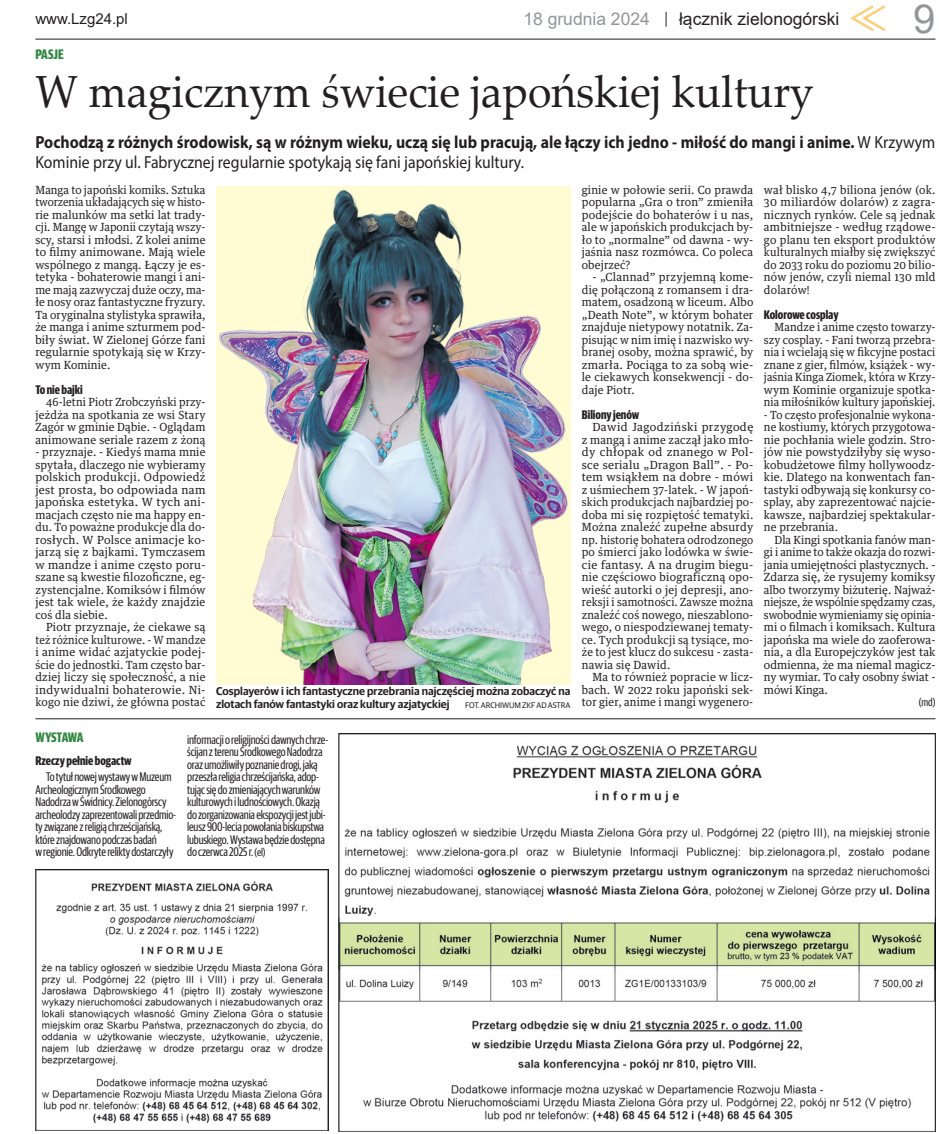
<style>
.page{position:relative;width:939px;height:1134px;background:#fff}
.page>*{position:absolute;margin:0;border:0;box-sizing:border-box;transform-origin:0 0}
.tytul_36{font:45px "Palatino Linotype";color:#231f20;scale:.95 1}
.t1{font:40px "Arial";color:#939598}
.lead_otwarcia{font:700 17.5px/20px "Myriad Pro";color:#231f20;scale:.9 1}
.t2{font:17.5px "Arial";color:#231f20}
.t3{font:17.5px "Arial";color:#939598}
.t4{font:15px "Arial";color:#231f20}
.nadtytul{font:700 13.75px "Guardian Sans X Cond";letter-spacing:-.015em;color:#31873f}
.krotko_tekst{font:12.5px/12.5px "Guardian Sans X Cond";letter-spacing:-.015em;color:#231f20}
.Śródtytul{font:700 12.5px "Guardian Sans X Cond";color:#231f20}
.krotko_tytul{font:700 12.5px "Guardian Sans X Cond";color:#231f20}
.Normalny{font:11.25px/12.5px "Guardian Text Egyp";letter-spacing:.015em;color:#231f20;text-align:justify;scale:.95 1}
.Normalny-2{font:11.25px/12.5px "Guardian Text Egyp";letter-spacing:.015em;color:#231f20;text-align:justify}
.Pierwszy{font:11.25px/12.5px "Guardian Text Egyp";letter-spacing:.01em;color:#231f20;text-align:justify;scale:.94 1}
.Normalny-3{font:11.25px/12.5px "Guardian Text Egyp";letter-spacing:.015em;color:#231f20;text-align:justify;scale:.92 1}
.Normalny-4{font:11.25px/12.5px "Guardian Text Egyp";letter-spacing:.015em;color:#231f20;text-align:justify;scale:.94 1}
.Normalny-5{font:11.25px/12.5px "Guardian Text Egyp";letter-spacing:.015em;color:#231f20;text-align:justify;scale:.96 1}
.Normalny-6{font:11.25px/12.5px "Guardian Text Egyp";letter-spacing:.015em;color:#231f20;text-align:justify;scale:.93 1}
.foto_podpis{font:600 11.25px/12.5px "Guardian Sans";color:#231f20}
.autor_tekstu{font:11.25px "Guardian Sans X Cond";color:#231f20}
.foto_podpis-2{font:8.12px "Guardian Sans";letter-spacing:-.01em;color:#231f20}
.s1{font-weight:400}
.s2{font-size:11.25px}
</style>
<div class="page">
<svg style="left:850px;top:5px;width:36px;height:26px"></svg>
<hr style="left:35px;top:39px;width:900px;height:1px;background:#231f20">
<svg style="left:666px;top:12px;width:1px;height:15px"></svg>
<img style="left:35px;top:870px;width:293px;height:260px">
<img style="left:339px;top:733px;width:596px;height:398px">
<hr style="left:35px;top:718px;width:900px;height:1px;background:#231f20">
<img style="left:216px;top:186px;width:354px;height:499px">
<h3 class="t4" style="left:35px;top:9px;width:94px">www.Lzg24.pl</h3>
<h3 class="t3" style="left:523px;top:7px;width:128px">18 grudnia 2024</h3>
<h3 class="t2" style="left:679px;top:7px;width:162px">łącznik zielonogórski</h3>
<h2 class="t1" style="left:913px;top:-9px;width:24px">9</h2>
<p class="nadtytul" style="left:35px;top:45px;width:30px">PASJE</p>
<p class="tytul_36" style="left:35px;top:59px;width:821px">W magicznym świecie japońskiej kultury</p>
<p class="lead_otwarcia" style="left:35px;top:131px;width:1001px">Pochodzą z różnych środowisk, są w różnym wieku, uczą się lub pracują, ale łączy ich jedno - miłość do mangi i anime. <span class="s1">W Krzywym<br>Kominie przy ul. Fabrycznej regularnie spotykają się fani japońskiej kultury.</span></p>
<p class="Pierwszy" style="left:35px;top:182px;width:182px">Manga to japoński komiks. Sztuka tworzenia układających się w histo&shy;rie malunków ma setki lat trady&shy;cji. Mangę w Japonii czytają wszy&shy;scy, starsi i młodsi. Z kolei anime to filmy animowane. Mają wiele wspólnego z mangą. Łączy je es&shy;tetyka - bohaterowie mangi i ani&shy;me mają zazwyczaj duże oczy, ma&shy;łe nosy oraz fantastyczne fryzury.<br>Ta oryginalna stylistyka sprawiła, że manga i anime szturmem pod&shy;biły świat. W Zielonej Górze fani regularnie spotykają się w Krzy&shy;wym Kominie.</p>
<p class="Śródtytul" style="left:35px;top:381px;width:49px">To nie bajki</p>
<p class="Normalny-6" style="left:35px;top:395px;width:184px;text-indent:11px">46-letni Piotr Zrobczyński przy&shy;jeżdża na spotkania ze wsi Stary Zagór w gminie Dąbie. - Oglądam animowane seriale razem z żoną</p>
<p class="Normalny" style="left:35px;top:445px;width:181px">- przyznaje. - Kiedyś mama mnie spytała, dlaczego nie wybieramy polskich produkcji. Odpowiedź jest prosta, bo odpowiada nam japońska estetyka. W tych ani&shy;macjach często nie ma happy en&shy;du. To poważne produkcje dla do&shy;rosłych. W Polsce animacje ko&shy;jarzą się z bajkami. Tymczasem w mandze i anime często poru&shy;szane są kwestie filozoficzne, eg&shy;zystencjalne. Komiksów i filmów jest tak wiele, że każdy znajdzie coś dla siebie.</p>
<p class="Normalny-5" style="left:35px;top:620px;width:179px;text-indent:11px">Piotr przyznaje, że ciekawe są też różnice kulturowe. - W mandze i anime widać azjatyckie podej&shy;ście do jednostki. Tam często bar&shy;dziej liczy się społeczność, a nie indywidualni bohaterowie. Ni&shy;kogo nie dziwi, że główna postać</p>
<p class="Normalny" style="left:764px;top:182px;width:182px">wał blisko 4,7 biliona jenów (ok.<br>30 miliardów dolarów) z zagra&shy;nicznych rynków. Cele są jednak ambitniejsze - według rządowe&shy;go planu ten eksport produktów kulturalnych miałby się zwiększyć do 2033 roku do poziomu 20 bilio&shy;nów jenów, czyli niemal 130 mld dolarów!</p>
<p class="Śródtytul" style="left:764px;top:306px;width:76px">Kolorowe cosplay</p>
<p class="Normalny-4" style="left:764px;top:320px;width:184px;text-indent:11px">Mandze i anime często towarzy&shy;szy cosplay. - Fani tworzą przebra&shy;nia i wcielają się w fikcyjne postaci znane z gier, filmów, książek - wy&shy;jaśnia Kinga Ziomek, która w Krzy&shy;wym Kominie organizuje spotka&shy;nia miłośników kultury japońskiej.</p>
<p class="Normalny-3" style="left:764px;top:407px;width:188px">- To często profesjonalnie wykona&shy;ne kostiumy, których przygotowa&shy;nie pochłania wiele godzin. Stro&shy;jów nie powstydziłyby się wyso&shy;kobudżetowe filmy hollywoodz&shy;kie. Dlatego na konwentach fan&shy;tastyki odbywają się konkursy co&shy;splay, aby zaprezentować najcie&shy;kawsze, najbardziej spektakular&shy;ne przebrania.</p>
<p class="Normalny" style="left:764px;top:532px;width:182px;text-indent:11px">Dla Kingi spotkania fanów man&shy;gi i anime to także okazja do rozwi&shy;jania umiejętności plastycznych. - Zdarza się, że rysujemy komiksy albo tworzymy biżuterię. Najważ&shy;niejsze, że wspólnie spędzamy czas, swobodnie wymieniamy się opinia&shy;mi o filmach i komiksach. Kultura japońska ma wiele do zaoferowa&shy;nia, a dla Europejczyków jest tak odmienna, że ma niemal magicz&shy;ny wymiar. To cały osobny świat - mówi Kinga.</p>
<p class="autor_tekstu" style="left:919px;top:695px;width:18px">(md)</p>
<p class="Normalny" style="left:582px;top:182px;width:182px">ginie w połowie serii. Co prawda popularna „Gra o tron” zmieniła podejście do bohaterów i u nas, ale w japońskich produkcjach by&shy;ło to „normalne” od dawna - wy&shy;jaśnia nasz rozmówca. Co poleca obejrzeć?</p>
<p class="Normalny-2" style="left:582px;top:270px;width:173px;text-indent:11px">- „Clannad” przyjemną kome&shy;dię połączoną z romansem i dra&shy;matem, osadzoną w liceum. Albo „Death Note”, w którym bohater znajduje nietypowy notatnik. Za&shy;pisując w nim imię i nazwisko wy&shy;branej osoby, można sprawić, by zmarła. Pociąga to za sobą wie&shy;le ciekawych konsekwencji - do&shy;daje Piotr.</p>
<p class="Śródtytul" style="left:582px;top:406px;width:59px">Biliony jenów</p>
<p class="Normalny-2" style="left:582px;top:420px;width:173px;text-indent:11px">Dawid Jagodziński przygodę z mangą i anime zaczął jako mło&shy;dy chłopak od znanego w Pol&shy;sce serialu „Dragon Ball”. - Po&shy;tem wsiąkłem na dobre - mówi z uśmiechem 37-latek. - W japoń&shy;skich produkcjach najbardziej po&shy;doba mi się rozpiętość tematyki.<br>Można znaleźć zupełne absurdy np. historię bohatera odrodzonego po śmierci jako lodówka w świe&shy;cie fantasy. A na drugim biegu&shy;nie częściowo biograficzną opo&shy;wieść autorki o jej depresji, ano&shy;reksji i samotności. Zawsze można znaleźć coś nowego, nieszablono&shy;wego, o niespodziewanej tematy&shy;ce. Tych produkcji są tysiące, mo&shy;że to jest klucz do sukcesu - zasta&shy;nawia się Dawid.</p>
<p class="Normalny" style="left:582px;top:670px;width:182px;text-indent:11px">Ma to również popracie w licz&shy;bach. W 2022 roku japoński sek&shy;tor gier, anime i mangi wygenero-</p>
<p class="foto_podpis" style="left:216px;top:684px;width:356px">Cosplayerów i ich fantastyczne przebrania najczęściej można zobaczyć na zlotach fanów fantastyki oraz kultury azjatyckiej</p>
<p class="foto_podpis-2" style="left:465px;top:699px;width:107px">FOT. ARCHIWUM ZKF AD ASTRA</p>
<p class="nadtytul" style="left:35px;top:728px;width:50px">WYSTAWA</p>
<p class="krotko_tytul" style="left:35px;top:751px;width:98px">Rzeczy pełnie bogactw</p>
<p class="krotko_tekst" style="left:35px;top:770px;width:142px;text-indent:11px">To tytuł nowej wystawy w Muzeum Archeologicznym Środkowego Nadodrza w Świdnicy. Zielonogórscy archeolodzy zaprezentowali przedmio&shy;ty związane z religią chrześcijańską, które znajdowano podczas badań<br>w regionie. Odkryte relikty dostarczyły</p>
<p class="krotko_tekst" style="left:187px;top:733px;width:143px">informacji o religijności dawnych chrze&shy;ścijan z terenu Środkowego Nadodrza oraz umożliwiły poznanie drogi, jaką przeszła religia chrześcijańska, adop&shy;tując się do zmieniających warunków kulturowych i ludnościowych. Okazją do zorganizowania ekspozycji jest jubi&shy;leusz 900-lecia powołania biskupstwa lubuskiego. Wystawa będzie dostępna do czerwca 2025 r. <span class="s2">(el)</span></p>
</div>
